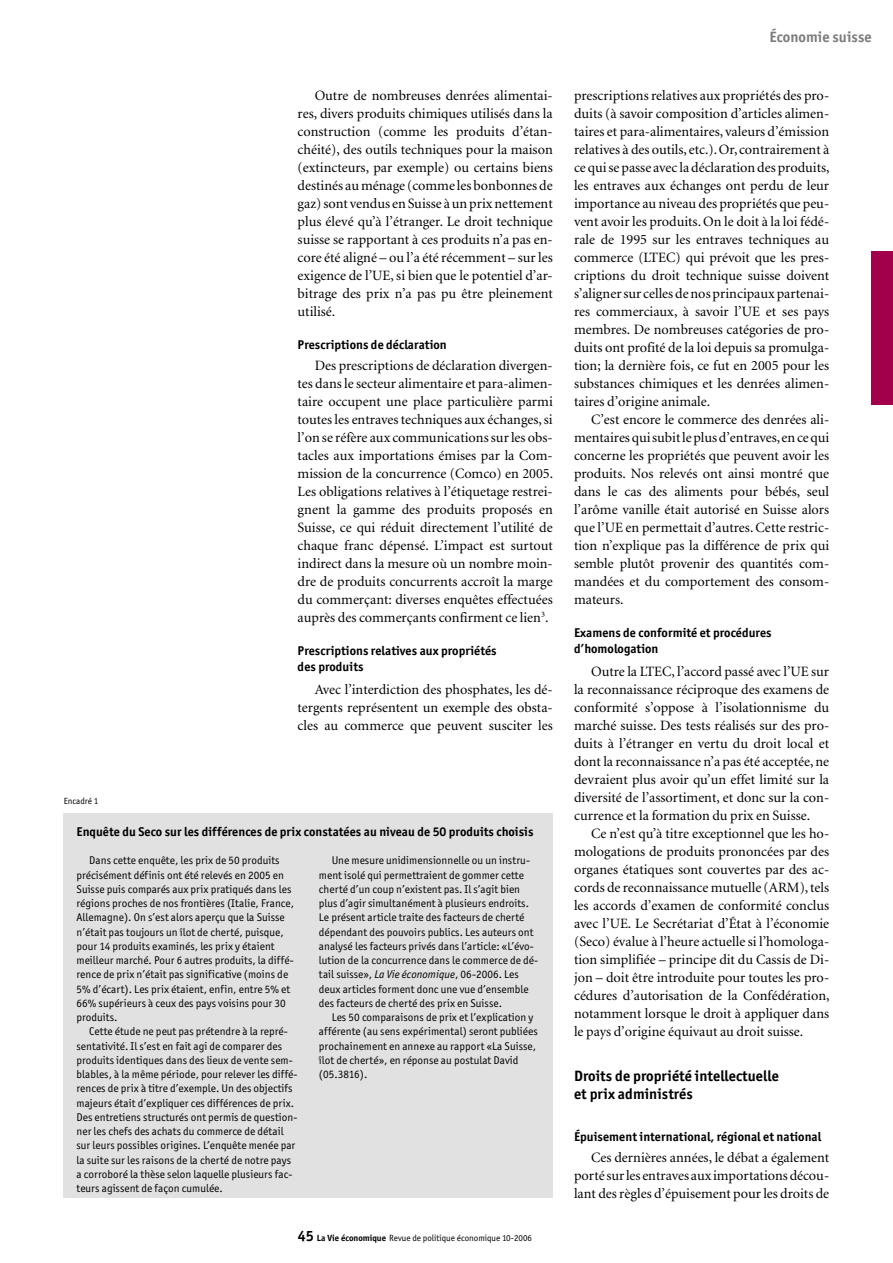
<style>
.page{position:relative;width:893px;height:1263px;background:#fff}
.page>*{position:absolute;margin:0;border:0;box-sizing:border-box;transform-origin:0 0}
._04_Zwischentitel_1{font:700 15px/18px "Officina San ITC";letter-spacing:.005em;color:#000}
.Rubriktitel_rechts{font:700 15px "Officina San ITC";letter-spacing:.005em;color:#7c7c7c}
._03_Grundschrift{font:14.25px/18px "Minion";color:#000;text-align:justify}
._05_Zwischentitel_2{font:700 12.75px/16.5px "Officina San ITC";letter-spacing:.005em;color:#000}
._10_Kasten-Titel{font:700 12.75px "Officina San ITC";letter-spacing:.005em;color:#000}
._12_Kasten-Text{font:11.25px/14.2px "Officina San ITC";letter-spacing:.005em;color:#000}
._06_Abbildungen{font:9px "Officina San ITC";color:#000}
.s1{font-style:italic}
.s2{font-weight:700;font-size:15px}
.s3{font-weight:700}
</style>
<div class="page">
<div style="left:872px;top:252px;width:21px;height:153px;background:#a3004b"></div>
<div style="left:64px;top:813px;width:489px;height:384px;background:#e1e1e1"></div>
<p class="_03_Grundschrift" style="left:298px;top:86px;width:257px;text-indent:17px">Outre de nombreuses denrées alimentai&shy;res, divers produits chimiques utilisés dans la construction (comme les produits d’étan&shy;chéité), des outils techniques pour la maison (extincteurs, par exemple) ou certains biens destinés au ménage (comme les bonbonnes de gaz) sont vendus en Suisse à un prix nettement plus élevé qu’à l’étranger. Le droit technique suisse se rapportant à ces produits n’a pas en&shy;core été aligné – ou l’a été récemment – sur les exigence de l’UE, si bien que le potentiel d’ar&shy;bitrage des prix n’a pas pu être pleinement utilisé.</p>
<p class="_05_Zwischentitel_2" style="left:298px;top:336px;width:151px">Prescriptions de déclaration</p>
<p class="_03_Grundschrift" style="left:298px;top:356px;width:257px;text-indent:17px">Des prescriptions de déclaration divergen&shy;tes dans le secteur alimentaire et para-alimen&shy;taire occupent une place particulière parmi toutes les entraves techniques aux échanges, si l’on se réfère aux communications sur les obs&shy;tacles aux importations émises par la Com&shy;mission de la concurrence (Comco) en 2005.<br>Les obligations relatives à l’étiquetage restrei&shy;gnent la gamme des produits proposés en Suisse, ce qui réduit directement l’utilité de chaque franc dépensé. L’impact est surtout indirect dans la mesure où un nombre moin&shy;dre de produits concurrents accroît la marge du commerçant: diverses enquêtes effectuées auprès des commerçants confirment ce lien<sup>3</sup>.</p>
<p class="_05_Zwischentitel_2" style="left:298px;top:642px;width:201px">Prescriptions relatives aux propriétés des produits</p>
<p class="_03_Grundschrift" style="left:298px;top:680px;width:257px;text-indent:17px">Avec l’interdiction des phosphates, les dé&shy;tergents représentent un exemple des obsta&shy;cles au commerce que peuvent susciter les</p>
<p class="_06_Abbildungen" style="left:64px;top:796px;width:36px">Encadré 1</p>
<p class="_10_Kasten-Titel" style="left:77px;top:823px;width:458px">Enquête du Seco sur les différences de prix constatées au niveau de 50 produits choisis</p>
<p class="_12_Kasten-Text" style="left:77px;top:853px;width:219px;text-indent:13px">Dans cette enquête, les prix de 50 produits précisément définis ont été relevés en 2005 en Suisse puis comparés aux prix pratiqués dans les régions proches de nos frontières (Italie, France, Allemagne). On s’est alors aperçu que la Suisse n’était pas toujours un îlot de cherté, puisque, pour 14 produits examinés, les prix y étaient meilleur marché. Pour 6 autres produits, la diffé&shy;rence de prix n’était pas significative (moins de 5% d’écart). Les prix étaient, enfin, entre 5% et 66% supérieurs à ceux des pays voisins pour 30 produits.</p>
<p class="_12_Kasten-Text" style="left:77px;top:1024px;width:222px;text-indent:13px">Cette étude ne peut pas prétendre à la repré&shy;sentativité. Il s’est en fait agi de comparer des produits identiques dans des lieux de vente sem&shy;blables, à la même période, pour relever les diffé&shy;rences de prix à titre d’exemple. Un des objectifs majeurs était d’expliquer ces différences de prix.<br>Des entretiens structurés ont permis de question&shy;ner les chefs des achats du commerce de détail sur leurs possibles origines. L’enquête menée par la suite sur les raisons de la cherté de notre pays a corroboré la thèse selon laquelle plusieurs fac&shy;teurs agissent de façon cumulée.</p>
<p class="_12_Kasten-Text" style="left:319px;top:853px;width:221px;text-indent:13px">Une mesure unidimensionnelle ou un instru&shy;ment isolé qui permettraient de gommer cette cherté d’un coup n’existent pas. Il s’agit bien plus d’agir simultanément à plusieurs endroits.<br>Le présent article traite des facteurs de cherté dépendant des pouvoirs publics. Les auteurs ont analysé les facteurs privés dans l’article: «L’évo&shy;lution de la concurrence dans le commerce de dé&shy;tail suisse», <span class="s1">La Vie économique</span>, 06-2006. Les deux articles forment donc une vue d’ensemble des facteurs de cherté des prix en Suisse.</p>
<p class="_12_Kasten-Text" style="left:319px;top:1010px;width:220px;text-indent:13px">Les 50 comparaisons de prix et l’explication y afférente (au sens expérimental) seront publiées prochainement en annexe au rapport «La Suisse, îlot de cherté», en réponse au postulat David (05.3816).</p>
<p class="_06_Abbildungen" style="left:298px;top:1232px;width:236px"><span class="s2">45</span> <span class="s3">La Vie économique</span> Revue de politique économique 10-2006</p>
<p class="Rubriktitel_rechts" style="left:769px;top:27px;width:104px">Économie suisse</p>
<p class="_03_Grundschrift" style="left:574px;top:86px;width:257px">prescriptions relatives aux propriétés des pro&shy;duits (à savoir composition d’articles alimen&shy;taires et para-alimentaires, valeurs d’émission relatives à des outils, etc.). Or, contrairement à ce qui se passe avec la déclaration des produits, les entraves aux échanges ont perdu de leur importance au niveau des propriétés que peu&shy;vent avoir les produits. On le doit à la loi fédé&shy;rale de 1995 sur les entraves techniques au commerce (LTEC) qui prévoit que les pres&shy;criptions du droit technique suisse doivent s’aligner sur celles de nos principaux partenai&shy;res commerciaux, à savoir l’UE et ses pays membres. De nombreuses catégories de pro&shy;duits ont profité de la loi depuis sa promulga&shy;tion; la dernière fois, ce fut en 2005 pour les substances chimiques et les denrées alimen&shy;taires d’origine animale.</p>
<p class="_03_Grundschrift" style="left:574px;top:410px;width:257px;text-indent:17px">C’est encore le commerce des denrées ali&shy;mentaires qui subit le plus d’entraves, en ce qui concerne les propriétés que peuvent avoir les produits. Nos relevés ont ainsi montré que dans le cas des aliments pour bébés, seul l’arôme vanille était autorisé en Suisse alors que l’UE en permettait d’autres. Cette restric&shy;tion n’explique pas la différence de prix qui semble plutôt provenir des quantités com&shy;mandées et du comportement des consom&shy;mateurs.</p>
<p class="_05_Zwischentitel_2" style="left:574px;top:624px;width:199px">Examens de conformité et procédures d’homologation</p>
<p class="_03_Grundschrift" style="left:574px;top:662px;width:257px;text-indent:17px">Outre la LTEC, l’accord passé avec l’UE sur la reconnaissance réciproque des examens de conformité s’oppose à l’isolationnisme du marché suisse. Des tests réalisés sur des pro&shy;duits à l’étranger en vertu du droit local et dont la reconnaissance n’a pas été acceptée, ne devraient plus avoir qu’un effet limité sur la diversité de l’assortiment, et donc sur la con&shy;currence et la formation du prix en Suisse.</p>
<p class="_03_Grundschrift" style="left:574px;top:824px;width:257px;text-indent:17px">Ce n’est qu’à titre exceptionnel que les ho&shy;mologations de produits prononcées par des organes étatiques sont couvertes par des ac&shy;cords de reconnaissance mutuelle (ARM), tels les accords d’examen de conformité conclus avec l’UE. Le Secrétariat d’État à l’économie (Seco) évalue à l’heure actuelle si l’homologa&shy;tion simplifiée – principe dit du Cassis de Di&shy;jon – doit être introduite pour toutes les pro&shy;cédures d’autorisation de la Confédération, notamment lorsque le droit à appliquer dans le pays d’origine équivaut au droit suisse.</p>
<p class="_04_Zwischentitel_1" style="left:574px;top:1066px;width:206px">Droits de propriété intellectuelle et prix administrés</p>
<p class="_05_Zwischentitel_2" style="left:574px;top:1128px;width:249px">Épuisement international, régional et national</p>
<p class="_03_Grundschrift" style="left:574px;top:1148px;width:257px;text-indent:17px">Ces dernières années, le débat a également porté sur les entraves aux importations décou&shy;lant des règles d’épuisement pour les droits de</p>
</div>
